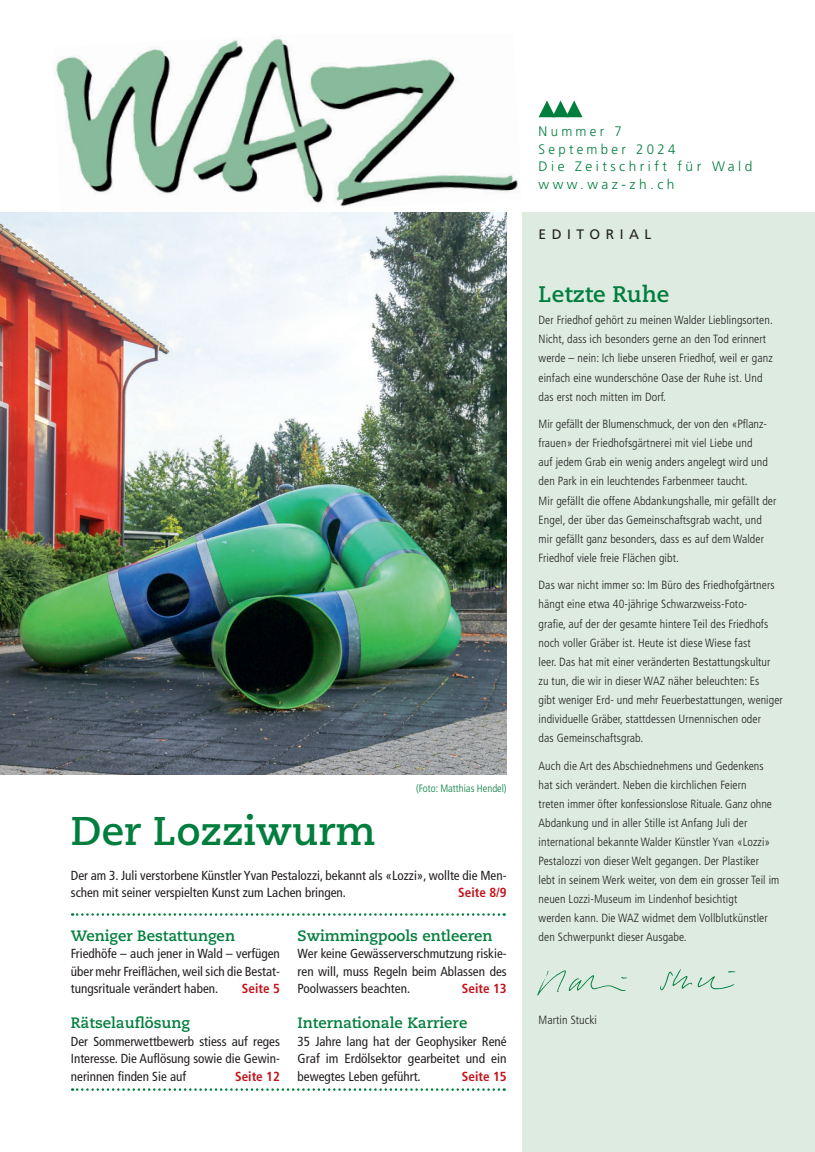
<style>
.page{position:relative;width:815px;height:1152px;background:#fff}
.page>*{position:absolute;margin:0;border:0;box-sizing:border-box;transform-origin:0 0}
.t1{font:700 40px "Caecilia";color:#007e3d}
.t2{font:700 22.5px "Caecilia";color:#007e3d}
.t3{font:700 15px "Caecilia";color:#007e3d}
.t4{font:300 13.75px/17.5px "Frutiger LT Std";letter-spacing:.25em;color:#007e3d;scale:.96 1}
.t5{font:13.75px "Frutiger LT Std";letter-spacing:.4em;color:#231f20}
.t6{font:condensed 13.12px/17.5px "Frutiger LT Std";color:#231f20;text-align:justify}
.t7{font:700 condensed 13.12px "Frutiger LT Std";color:#c4121a}
.t8{font:300 condensed 11.88px/19px "Frutiger LT Std";letter-spacing:.01em;color:#231f20}
.t9{font:300 condensed 10.62px "Frutiger LT Std";color:#007e3d}
</style>
<div class="page">
<div style="left:523px;top:213px;width:292px;height:939px;background:#ddebe1"></div>
<svg style="left:539px;top:100px;width:44px;height:17px"></svg>
<svg style="left:72px;top:913px;width:433px;height:2px"></svg>
<svg style="left:72px;top:1088px;width:433px;height:2px"></svg>
<img style="left:56px;top:38px;width:462px;height:169px">
<img style="left:0;top:213px;width:507px;height:561px">
<img style="left:537px;top:969px;width:199px;height:27px">
<p class="t9" style="left:416px;top:782px;width:92px">(Foto: Matthias Hendel)</p>
<h1 class="t1" style="left:71px;top:807px;width:306px">Der Lozziwurm</h1>
<p class="t6" style="left:71px;top:866px;width:437px">Der am 3. Juli verstorbene Künstler Yvan Pestalozzi, bekannt als «Lozzi», wollte die Men&shy;schen mit seiner verspielten Kunst zum Lachen bringen.</p>
<p class="t7" style="left:458px;top:884px;width:50px">Seite 8/9</p>
<p class="t3" style="left:71px;top:926px;width:166px">Weniger Bestattungen</p>
<p class="t6" style="left:71px;top:945px;width:211px">Friedhöfe – auch jener in Wald – verfügen über mehr Freiflächen, weil sich die Bestat&shy;tungsrituale verändert haben.</p>
<p class="t7" style="left:242px;top:981px;width:39px">Seite 5</p>
<p class="t3" style="left:71px;top:1014px;width:121px">Rätselauflösung</p>
<p class="t6" style="left:71px;top:1032px;width:211px">Der Sommerwettbewerb stiess auf reges Interesse. Die Auflösung sowie die Gewin&shy;nerinnen finden Sie auf</p>
<p class="t7" style="left:235px;top:1068px;width:46px">Seite 12</p>
<p class="t3" style="left:298px;top:926px;width:196px">Swimmingpools entleeren</p>
<p class="t6" style="left:298px;top:945px;width:211px">Wer keine Gewässerverschmutzung riskie&shy;ren will, muss Regeln beim Ablassen des Poolwassers beachten.</p>
<p class="t7" style="left:462px;top:981px;width:46px">Seite 13</p>
<p class="t3" style="left:298px;top:1014px;width:171px">Internationale Karriere</p>
<p class="t6" style="left:298px;top:1032px;width:211px">35 Jahre lang hat der Geophysiker René Graf im Erdölsektor gearbeitet und ein bewegtes Leben geführt.</p>
<p class="t7" style="left:462px;top:1068px;width:46px">Seite 15</p>
<p class="t4" style="left:539px;top:123px;width:224px">Nummer 7<br>September 2024<br>Die Zeitschrift für Wald www.waz-zh.ch</p>
<p class="t5" style="left:539px;top:226px;width:114px">EDITORIAL</p>
<h2 class="t2" style="left:539px;top:281px;width:132px">Letzte Ruhe</h2>
<p class="t8" style="left:539px;top:311px;width:236px">Der Friedhof gehört zu meinen Walder Lieblingsorten.<br>Nicht, dass ich besonders gerne an den Tod erinnert werde – nein: Ich liebe unseren Friedhof, weil er ganz einfach eine wunderschöne Oase der Ruhe ist. Und das erst noch mitten im Dorf.</p>
<p class="t8" style="left:539px;top:415px;width:239px">Mir gefällt der Blumenschmuck, der von den «Pflanz&shy;frauen» der Friedhofsgärtnerei mit viel Liebe und<br>auf jedem Grab ein wenig anders angelegt wird und den Park in ein leuchtendes Farbenmeer taucht.<br>Mir gefällt die offene Abdankungshalle, mir gefällt der Engel, der über das Gemeinschaftsgrab wacht, und mir gefällt ganz besonders, dass es auf dem Walder Friedhof viele freie Flächen gibt.</p>
<p class="t8" style="left:539px;top:576px;width:246px">Das war nicht immer so: Im Büro des Friedhofgärtners hängt eine etwa 40-jährige Schwarzweiss-Foto-<br>grafie, auf der der gesamte hintere Teil des Friedhofs noch voller Gräber ist. Heute ist diese Wiese fast<br>leer. Das hat mit einer veränderten Bestattungskultur zu tun, die wir in dieser WAZ näher beleuchten: Es<br>gibt weniger Erd- und mehr Feuerbestattungen, weniger individuelle Gräber, stattdessen Urnennischen oder<br>das Gemeinschaftsgrab.</p>
<p class="t8" style="left:539px;top:756px;width:242px">Auch die Art des Abschiednehmens und Gedenkens hat sich verändert. Neben die kirchlichen Feiern<br>treten immer öfter konfessionslose Rituale. Ganz ohne Abdankung und in aller Stille ist Anfang Juli der international bekannte Walder Künstler Yvan «Lozzi» Pestalozzi von dieser Welt gegangen. Der Plastiker<br>lebt in seinem Werk weiter, von dem ein grosser Teil im neuen Lozzi-Museum im Lindenhof besichtigt<br>werden kann. Die WAZ widmet dem Vollblutkünstler den Schwerpunkt dieser Ausgabe.</p>
<p class="t8" style="left:539px;top:1010px;width:60px">Martin Stucki</p>
</div>
